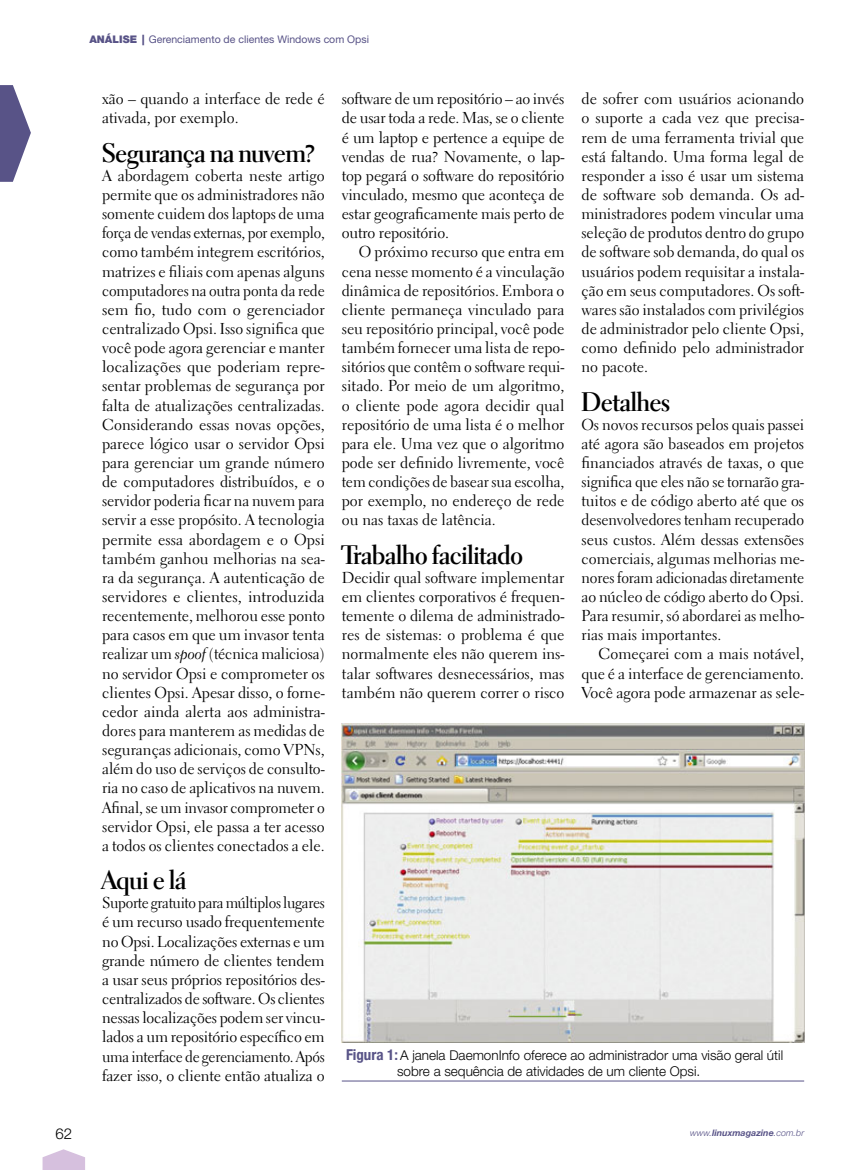
<style>
.page{position:relative;width:868px;height:1170px;background:#fff}
.page>*{position:absolute;margin:0;border:0;box-sizing:border-box;transform-origin:0 0}
.t1{font:27px "Electra LT Std Bold Display";color:#000}
.t2{font:15.75px/19.2px "Electra LT Std";color:#000;text-align:justify}
.t3{font:15.75px/19.2px "Electra LT Std";color:#000;text-align:justify;scale:.96 1}
.t4{font:300 15px "Helvetica Neue LT Std";color:#000}
.t5{font:300 13.5px/16.5px "Helvetica Neue LT Std";color:#000}
.t6{font:10.5px "Helvetica Neue LT Std";color:#585387}
.t7{font:italic 700 9px "Helvetica Neue LT Std";color:#585387}
.s1{font-weight:900}
.s2{font-family:"Electra LT Std Cursive"}
.s3{font-family:"Helvetica Neue";font-weight:700;font-stretch:condensed;font-size:15px;color:#585387}
.s4{font-weight:300}
</style>
<div class="page">
<svg style="left:0;top:85px;width:31px;height:97px"></svg>
<svg style="left:43px;top:1149px;width:42px;height:20px"></svg>
<hr style="left:342px;top:1080px;width:462px;height:1px;background:#585387">
<img style="left:342px;top:723px;width:462px;height:319px">
<p class="t6" style="left:89px;top:35px;width:281px"><span class="s1">ANÁLISE |</span> Gerenciamento de clientes Windows com Opsi</p>
<p class="t2" style="left:102px;top:91px;width:224px">xão – quando a interface de rede é ativada, por exemplo.</p>
<h1 class="t1" style="left:102px;top:141px;width:213px">Segurança na nuvem?</h1>
<p class="t2" style="left:102px;top:167px;width:224px">A abordagem coberta neste artigo permite que os administradores não somente cuidem dos laptops de uma força de vendas externas, por exemplo, como também integrem escritórios, matrizes e filiais com apenas alguns computadores na outra ponta da rede sem fio, tudo com o gerenciador centralizado Opsi. Isso significa que você pode agora gerenciar e manter localizações que poderiam repre&shy;sentar problemas de segurança por falta de atualizações centralizadas.<br>Considerando essas novas opções, parece lógico usar o servidor Opsi para gerenciar um grande número de computadores distribuídos, e o servidor poderia ficar na nuvem para servir a esse propósito. A tecnologia permite essa abordagem e o Opsi também ganhou melhorias na sea&shy;ra da segurança. A autenticação de servidores e clientes, introduzida recentemente, melhorou esse ponto para casos em que um invasor tenta realizar um <span class="s2">spoof</span> (técnica maliciosa) no servidor Opsi e comprometer os clientes Opsi. Apesar disso, o forne&shy;cedor ainda alerta aos administra&shy;dores para manterem as medidas de seguranças adicionais, como VPNs, além do uso de serviços de consulto&shy;ria no caso de aplicativos na nuvem.<br>Afinal, se um invasor comprometer o servidor Opsi, ele passa a ter acesso a todos os clientes conectados a ele.</p>
<h1 class="t1" style="left:102px;top:868px;width:85px">Aqui e lá</h1>
<p class="t3" style="left:102px;top:894px;width:233px">Suporte gratuito para múltiplos lugares é um recurso usado frequentemente no Opsi. Localizações externas e um grande número de clientes tendem a usar seus próprios repositórios des&shy;centralizados de software. Os clientes nessas localizações podem ser vincu&shy;lados a um repositório específico em uma interface de gerenciamento. Após fazer isso, o cliente então atualiza o</p>
<p class="t2" style="left:342px;top:91px;width:224px">software de um repositório – ao invés de usar toda a rede. Mas, se o cliente é um laptop e pertence a equipe de vendas de rua? Novamente, o lap&shy;top pegará o software do repositório vinculado, mesmo que aconteça de estar geograficamente mais perto de outro repositório.</p>
<p class="t2" style="left:342px;top:244px;width:224px;text-indent:17px">O próximo recurso que entra em cena nesse momento é a vinculação dinâmica de repositórios. Embora o cliente permaneça vinculado para seu repositório principal, você pode também fornecer uma lista de repo&shy;sitórios que contêm o software requi&shy;sitado. Por meio de um algoritmo, o cliente pode agora decidir qual repositório de uma lista é o melhor para ele. Uma vez que o algoritmo pode ser definido livremente, você tem condições de basear sua escolha, por exemplo, no endereço de rede ou nas taxas de latência.</p>
<h1 class="t1" style="left:342px;top:543px;width:183px">Trabalho facilitado</h1>
<p class="t2" style="left:342px;top:569px;width:224px">Decidir qual software implementar em clientes corporativos é frequen&shy;temente o dilema de administrado&shy;res de sistemas: o problema é que normalmente eles não querem ins&shy;talar softwares desnecessários, mas também não querem correr o risco</p>
<p class="t2" style="left:581px;top:91px;width:224px">de sofrer com usuários acionando o suporte a cada vez que precisa&shy;rem de uma ferramenta trivial que está faltando. Uma forma legal de responder a isso é usar um sistema de software sob demanda. Os ad&shy;ministradores podem vincular uma seleção de produtos dentro do grupo de software sob demanda, do qual os usuários podem requisitar a instala&shy;ção em seus computadores. Os soft&shy;wares são instalados com privilégios de administrador pelo cliente Opsi, como definido pelo administrador no pacote.</p>
<h1 class="t1" style="left:581px;top:390px;width:90px">Detalhes</h1>
<p class="t2" style="left:581px;top:416px;width:224px">Os novos recursos pelos quais passei até agora são baseados em projetos financiados através de taxas, o que significa que eles não se tornarão gra&shy;tuitos e de código aberto até que os desenvolvedores tenham recuperado seus custos. Além dessas extensões comerciais, algumas melhorias me&shy;nores foram adicionadas diretamente ao núcleo de código aberto do Opsi.<br>Para resumir, só abordarei as melho&shy;rias mais importantes.</p>
<p class="t2" style="left:581px;top:646px;width:224px;text-indent:17px">Começarei com a mais notável, que é a interface de gerenciamento.<br>Você agora pode armazenar as sele-</p>
<p class="t5" style="left:397px;top:1048px;width:387px;text-indent:-51px"><span class="s3">Figura 1:</span> A janela DaemonInfo oferece ao administrador uma visão geral útil sobre a sequência de atividades de um cliente Opsi .</p>
<p class="t4" style="left:55px;top:1127px;width:18px">62</p>
<p class="t7" style="left:690px;top:1129px;width:115px"><span class="s4">www.</span>linuxmagazine<span class="s4">.com.br</span></p>
</div>
